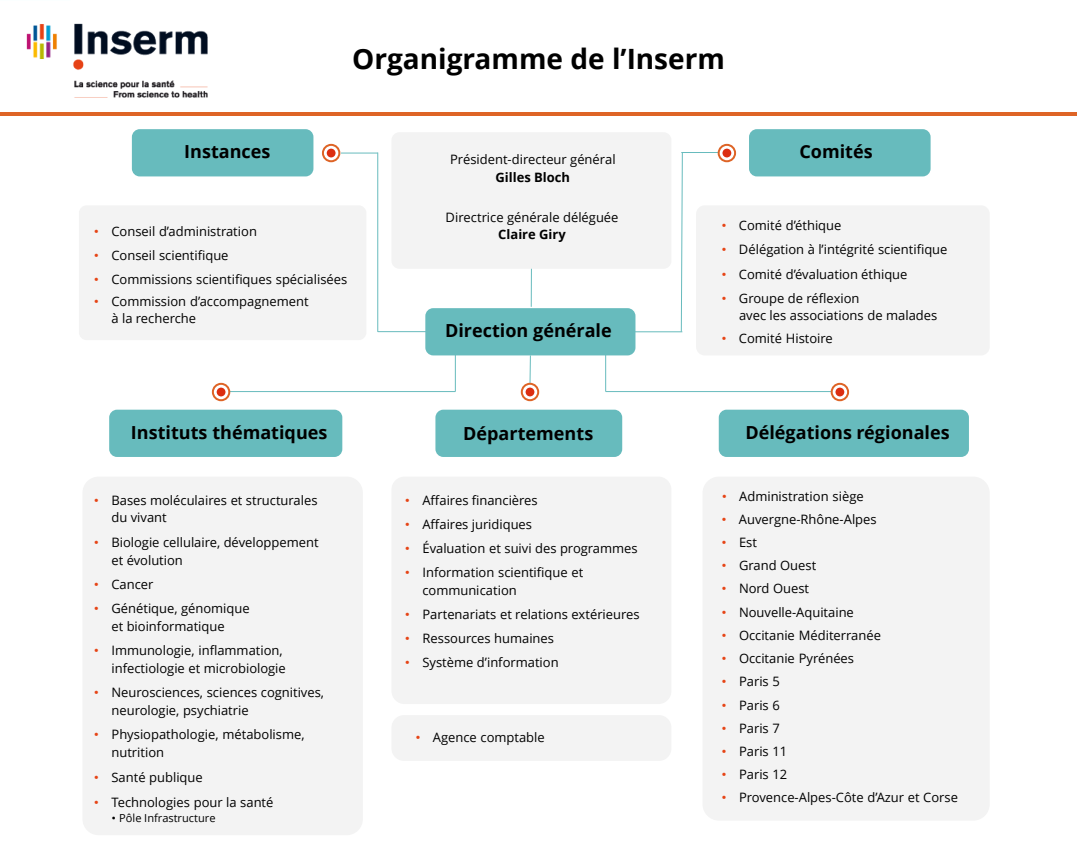
<style>
.page{position:relative;width:1077px;height:853px;background:#fff}
.page>*{position:absolute;margin:0;border:0;box-sizing:border-box;transform-origin:0 0}
.t1{font:700 28px "Open Sans";color:#000}
.t2{font:700 18px "Open Sans";color:#000}
.t3{font:13px/17.2px "Open Sans";color:#000}
.t4{font:700 13px "Open Sans";color:#000}
.t5{font:11px "Open Sans";color:#000}
.s1{font-family:"Arial";color:#e64415}
.s2{font-family:"Arial"}
</style>
<div class="page">
<hr style="left:0;top:0;width:71px;height:1px;background:#fbffff">
<div style="left:391px;top:476px;width:280px;height:228px;background:#f3f3f3;border-radius:13px"></div>
<div style="left:425px;top:308px;width:210px;height:47px;background:#67bbbd;border-radius:8px"></div>
<div style="left:79px;top:205px;width:287px;height:135px;background:#f3f3f3;border-radius:8px"></div>
<div style="left:749px;top:129px;width:181px;height:47px;background:#67bbbd;border-radius:8px"></div>
<div style="left:132px;top:129px;width:181px;height:47px;background:#67bbbd;border-radius:8px"></div>
<div style="left:696px;top:205px;width:293px;height:150px;background:#f3f3f3;border-radius:9px"></div>
<div style="left:435px;top:409px;width:187px;height:48px;background:#67bbbd;border-radius:8px"></div>
<div style="left:718px;top:409px;width:250px;height:48px;background:#67bbbd;border-radius:8px"></div>
<div style="left:109px;top:409px;width:233px;height:48px;background:#67bbbd;border-radius:8px"></div>
<div style="left:82px;top:476px;width:281px;height:359px;background:#f3f3f3;border-radius:16px"></div>
<div style="left:702px;top:476px;width:287px;height:344px;background:#f3f3f3;border-radius:16px"></div>
<div style="left:391px;top:132px;width:280px;height:137px;background:#f3f3f3;border-radius:8px"></div>
<svg style="left:529px;top:355px;width:2px;height:28px"></svg>
<hr style="left:341px;top:152px;width:37px;height:1px;background:#67bbbd">
<hr style="left:681px;top:152px;width:37px;height:1px;background:#67bbbd">
<hr style="left:377px;top:152px;width:1px;height:180px;background:#67bbbd">
<svg style="left:680px;top:152px;width:3px;height:180px"></svg>
<hr style="left:378px;top:331px;width:57px;height:1px;background:#67bbbd">
<hr style="left:624px;top:331px;width:58px;height:1px;background:#67bbbd">
<hr style="left:455px;top:344px;width:1px;height:47px;background:#67bbbd">
<hr style="left:229px;top:391px;width:226px;height:1px;background:#67bbbd">
<hr style="left:605px;top:344px;width:1px;height:47px;background:#67bbbd">
<hr style="left:605px;top:391px;width:226px;height:1px;background:#67bbbd">
<div style="left:391px;top:715px;width:280px;height:45px;background:#f3f3f3;border-radius:12px"></div>
<div style="left:722px;top:149px;width:9px;height:8px;background:#dc2e11;border-radius:50%"></div>
<div style="left:717px;top:144px;width:19px;height:18px;border:2px solid #de6426;border-radius:50%"></div>
<div style="left:327px;top:149px;width:8px;height:8px;background:#dc2e11;border-radius:50%"></div>
<div style="left:322px;top:144px;width:18px;height:18px;border:2px solid #de6426;border-radius:50%"></div>
<div style="left:217px;top:387px;width:8px;height:9px;background:#dc2e11;border-radius:50%"></div>
<div style="left:212px;top:383px;width:18px;height:18px;border:2px solid #de6426;border-radius:50%"></div>
<div style="left:835px;top:387px;width:9px;height:9px;background:#dc2e11;border-radius:50%"></div>
<div style="left:830px;top:383px;width:19px;height:18px;border:2px solid #de6426;border-radius:50%"></div>
<div style="left:525px;top:387px;width:9px;height:9px;background:#dc2e11;border-radius:50%"></div>
<div style="left:520px;top:383px;width:19px;height:18px;border:2px solid #de6426;border-radius:50%"></div>
<hr style="left:530px;top:269px;width:2px;height:38px;background:#67bbbd">
<img style="left:26px;top:23px;width:182px;height:75px">
<hr style="left:0;top:112px;width:1076px;height:3px;background:#de6426">
<h1 class="t1" style="left:352px;top:39px;width:374px">Organigramme de l’Inserm</h1>
<h2 class="t2" style="left:184px;top:139px;width:88px">Instances</h2>
<h2 class="t2" style="left:799px;top:139px;width:75px">Comités</h2>
<p class="t3" style="left:450px;top:151px;width:167px">Président-directeur général</p>
<p class="t4" style="left:495px;top:168px;width:76px">Gilles Bloch</p>
<p class="t3" style="left:94px;top:222px;width:164px"><span class="s1">•</span> Conseil d’administration</p>
<p class="t3" style="left:94px;top:246px;width:136px"><span class="s1">•</span> Conseil scientifique</p>
<p class="t3" style="left:94px;top:270px;width:255px"><span class="s1">•</span> Commissions scientifiques spécialisées</p>
<p class="t3" style="left:111px;top:292px;width:199px;text-indent:-17px"><span class="s1">•</span> Commission d’accompagnement à la recherche</p>
<p class="t3" style="left:445px;top:208px;width:174px">Directrice générale déléguée</p>
<p class="t4" style="left:498px;top:225px;width:69px">Claire Giry</p>
<h2 class="t2" style="left:445px;top:318px;width:168px">Direction générale</h2>
<p class="t3" style="left:721px;top:217px;width:121px"><span class="s1">•</span> Comité d’éthique</p>
<p class="t3" style="left:721px;top:241px;width:227px"><span class="s1">•</span> Délégation à l’intégrité scientifique</p>
<p class="t3" style="left:739px;top:289px;width:200px;text-indent:-17px"><span class="s1">•</span> Groupe de réflexion<br>avec les associations de malades</p>
<p class="t3" style="left:721px;top:265px;width:187px"><span class="s1">•</span> Comité d’évaluation éthique</p>
<p class="t3" style="left:721px;top:329px;width:113px"><span class="s1">•</span> Comité Histoire</p>
<h2 class="t2" style="left:131px;top:419px;width:198px">Instituts thématiques</h2>
<h2 class="t2" style="left:745px;top:419px;width:206px">Délégations régionales</h2>
<h2 class="t2" style="left:463px;top:420px;width:132px">Départements</h2>
<p class="t3" style="left:111px;top:491px;width:208px;text-indent:-17px"><span class="s1">•</span> Bases moléculaires et structurales du vivant</p>
<p class="t3" style="left:111px;top:533px;width:209px;text-indent:-17px"><span class="s1">•</span> Biologie cellulaire, développement et évolution</p>
<p class="t3" style="left:94px;top:575px;width:61px"><span class="s1">•</span> Cancer</p>
<p class="t3" style="left:94px;top:599px;width:157px;text-align:center"><span class="s1">•</span> Génétique, génomique et bioinformatique</p>
<p class="t3" style="left:94px;top:641px;width:193px;text-align:right"><span class="s1">•</span> Immunologie, inflammation, infectiologie et microbiologie</p>
<p class="t3" style="left:111px;top:683px;width:214px;text-indent:-17px"><span class="s1">•</span> Neurosciences, sciences cognitives, neurologie, psychiatrie</p>
<p class="t3" style="left:111px;top:725px;width:194px;text-indent:-17px"><span class="s1">•</span> Physiopathologie, métabolisme, nutrition</p>
<p class="t3" style="left:94px;top:767px;width:110px"><span class="s1">•</span> Santé publique</p>
<p class="t3" style="left:94px;top:793px;width:181px"><span class="s1">•</span> Technologies pour la santé</p>
<p class="t5" style="left:112px;top:810px;width:105px"><span class="s2">•</span> Pôle Infrastructure</p>
<p class="t3" style="left:405px;top:491px;width:134px"><span class="s1">•</span> Affaires financières</p>
<p class="t3" style="left:405px;top:515px;width:128px"><span class="s1">•</span> Affaires juridiques</p>
<p class="t3" style="left:405px;top:539px;width:234px"><span class="s1">•</span> Évaluation et suivi des programmes</p>
<p class="t3" style="left:422px;top:563px;width:162px;text-indent:-17px"><span class="s1">•</span> Information scientifique et communication</p>
<p class="t3" style="left:405px;top:605px;width:236px"><span class="s1">•</span> Partenariats et relations extérieures</p>
<p class="t3" style="left:405px;top:629px;width:150px"><span class="s1">•</span> Ressources humaines</p>
<p class="t3" style="left:405px;top:653px;width:155px"><span class="s1">•</span> Système d’information</p>
<p class="t3" style="left:415px;top:728px;width:130px"><span class="s1">•</span> Agence comptable</p>
<p class="t3" style="left:722px;top:487px;width:143px"><span class="s1">•</span> Administration siège</p>
<p class="t3" style="left:721px;top:510px;width:156px"><span class="s1">•</span> Auvergne-Rhône-Alpes</p>
<p class="t3" style="left:721px;top:533px;width:37px"><span class="s1">•</span> Est</p>
<p class="t3" style="left:721px;top:556px;width:96px"><span class="s1">•</span> Grand Ouest</p>
<p class="t3" style="left:721px;top:579px;width:89px"><span class="s1">•</span> Nord Ouest</p>
<p class="t3" style="left:721px;top:603px;width:134px"><span class="s1">•</span> Nouvelle-Aquitaine</p>
<p class="t3" style="left:721px;top:626px;width:161px"><span class="s1">•</span> Occitanie Méditerranée</p>
<p class="t3" style="left:721px;top:649px;width:134px"><span class="s1">•</span> Occitanie Pyrénées</p>
<p class="t3" style="left:721px;top:672px;width:59px"><span class="s1">•</span> Paris 5</p>
<p class="t3" style="left:721px;top:695px;width:59px"><span class="s1">•</span> Paris 6</p>
<p class="t3" style="left:721px;top:719px;width:59px"><span class="s1">•</span> Paris 7</p>
<p class="t3" style="left:721px;top:742px;width:67px"><span class="s1">•</span> Paris 11</p>
<p class="t3" style="left:721px;top:765px;width:67px"><span class="s1">•</span> Paris 12</p>
<p class="t3" style="left:721px;top:788px;width:238px"><span class="s1">•</span> Provence-Alpes-Côte d’Azur et Corse</p>
</div>
